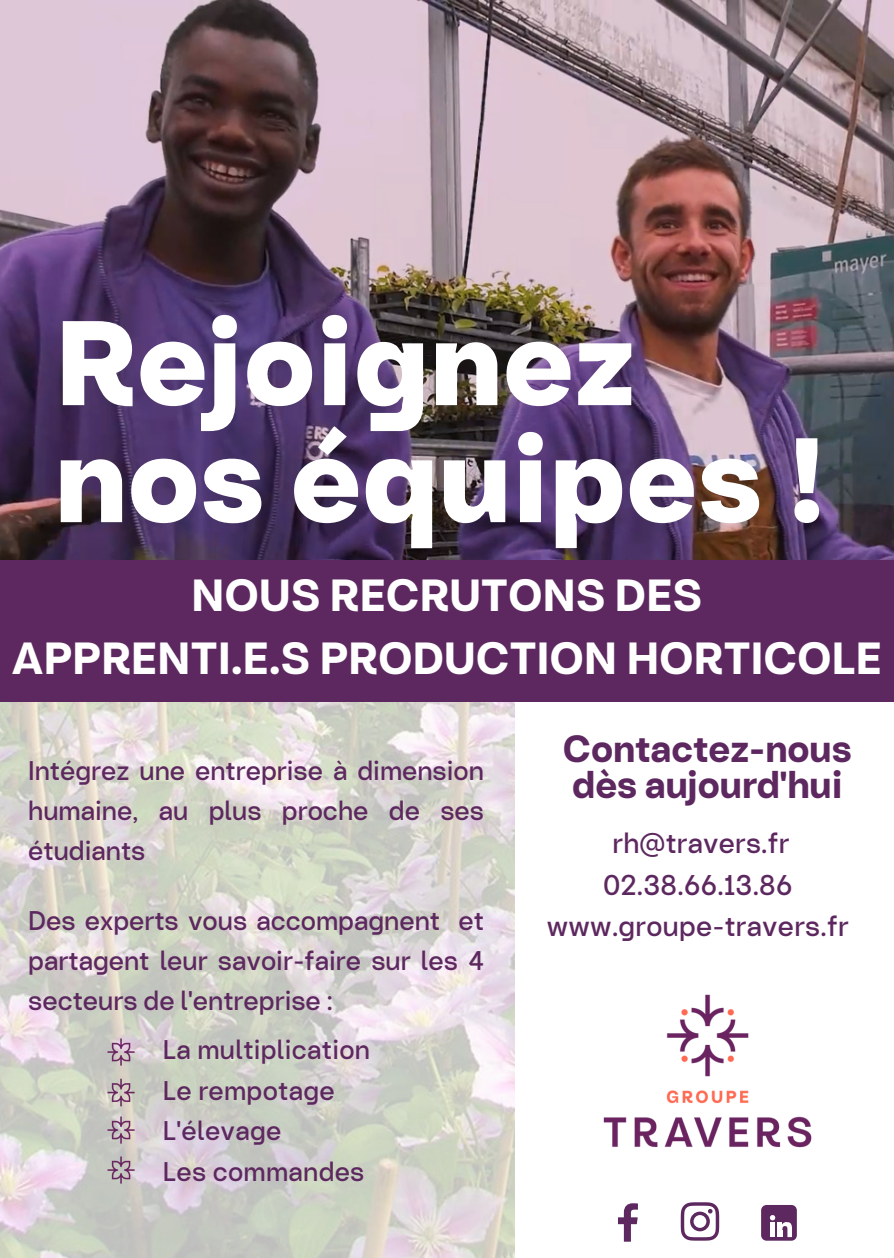
<style>
.page{position:relative;width:894px;height:1258px;background:#fff}
.page>*{position:absolute;margin:0;border:0;box-sizing:border-box;transform-origin:0 0}
.t1{font:800 120px/117px "Turnkey";letter-spacing:-.02em;color:#fff}
.t2{font:700 45px/63px "Turnkey";letter-spacing:-.02em;color:#fff;text-align:center}
.t3{font:700 37.8px/36px "Turnkey";letter-spacing:-.02em;color:#5d285f}
.t4{font:500 28.5px "Turnkey";letter-spacing:.01em;color:#5d285f}
.t5{font:500 27px/39.9px "Turnkey";color:#5d285f;text-align:justify}
</style>
<div class="page">
<img style="left:0;top:702px;width:515px;height:556px">
<img style="left:0;top:0;width:893px;height:560px">
<div style="left:0;top:560px;width:893px;height:142px;background:#5d285f"></div>
<svg style="left:618px;top:1203px;width:19px;height:38px"></svg>
<svg style="left:680px;top:1202px;width:38px;height:38px"></svg>
<img style="left:97px;top:1028px;width:47px;height:41px">
<img style="left:603px;top:994px;width:209px;height:154px">
<div style="left:760px;top:1205px;width:36px;height:35px;background:#5d285f;border-radius:5px"></div>
<svg style="left:769px;top:1215px;width:23px;height:22px"></svg>
<img style="left:97px;top:1069px;width:47px;height:37px">
<img style="left:97px;top:1106px;width:47px;height:40px">
<img style="left:97px;top:1146px;width:47px;height:47px">
<p class="t1" style="left:53px;top:302px;width:775px">Rejoignez nos équipes !</p>
<p class="t2" style="left:11px;top:563px;width:872px">NOUS RECRUTONS DES<br>APPRENTI.E.S PRODUCTION HORTICOLE</p>
<h1 class="t5" style="left:28px;top:750px;width:457px">Intégrez une entreprise à dimension humaine, au plus proche de ses étudiants</h1>
<h2 class="t5" style="left:28px;top:900px;width:457px">Des experts vous accompagnent et partagent leur savoir-faire sur les 4 secteurs de l'entreprise :</h2>
<p class="t5" style="left:163px;top:1029px;width:209px">La multiplication</p>
<p class="t5" style="left:163px;top:1070px;width:173px">Le rempotage</p>
<h3 class="t5" style="left:163px;top:1110px;width:120px">L'élevage</h3>
<p class="t5" style="left:163px;top:1151px;width:203px">Les commandes</p>
<p class="t3" style="left:562px;top:730px;width:291px">Contactez-nous dès aujourd'hui</p>
<p class="t4" style="left:612px;top:818px;width:178px">rh@travers.fr</p>
<p class="t4" style="left:603px;top:860px;width:191px">02.38.66.13.86</p>
<p class="t4" style="left:546px;top:902px;width:303px">www.groupe-travers.fr</p>
</div>
